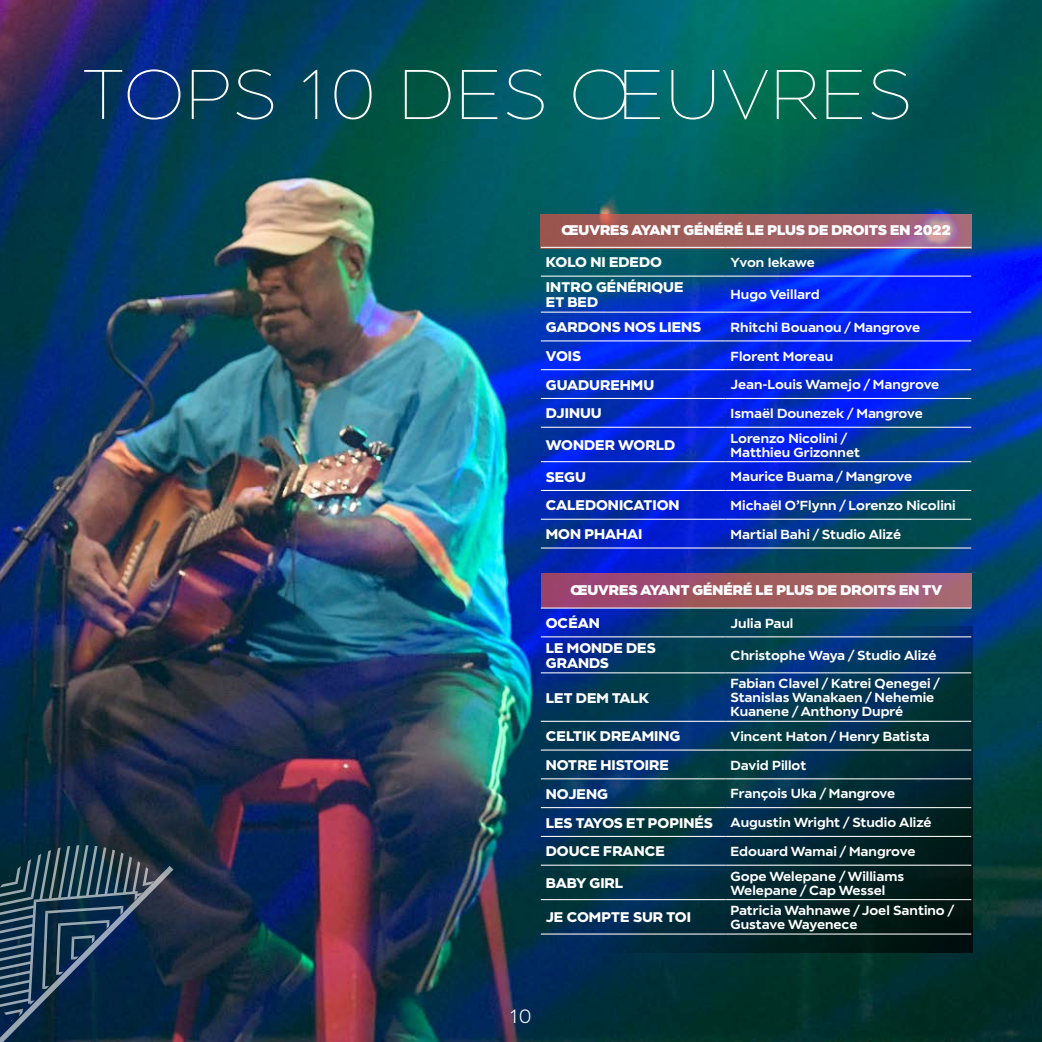
<style>
.page{position:relative;width:1042px;height:1042px;background:#fff}
.page>*{position:absolute;margin:0;border:0;box-sizing:border-box;transform-origin:0 0}
.t1{font:100 70px "Modica";color:#fff}
.t2{font:300 19.25px "Modica";color:#fff}
.t3{font:700 14px/14.9px "Modica";color:#fff}
.t4{font:900 14px "Modica";color:#fff}
.t5{font:600 13.12px/14px "Modica";color:#fff}
.t6{font:600 13.12px "Modica";letter-spacing:-.02em;color:#fff}
</style>
<div class="page">
<img style="left:0;top:0;width:1042px;height:1042px">
<svg style="left:1041px;top:0;width:1px;height:913px"></svg>
<svg style="left:0;top:835px;width:173px;height:207px;background:#1d394f"></svg>
<svg style="left:541px;top:626px;width:431px;height:326px;background:#033049"></svg>
<svg style="left:541px;top:214px;width:431px;height:34px;background:#a26268"></svg>
<hr style="left:541px;top:247px;width:184px;height:1px;background:#fff">
<hr style="left:725px;top:247px;width:246px;height:1px;background:#fff">
<hr style="left:541px;top:276px;width:184px;height:1px;background:#fff">
<hr style="left:725px;top:276px;width:246px;height:1px;background:#fff">
<hr style="left:541px;top:312px;width:184px;height:1px;background:#fff">
<hr style="left:725px;top:312px;width:246px;height:1px;background:#fff">
<hr style="left:541px;top:340px;width:184px;height:1px;background:#fff">
<hr style="left:725px;top:340px;width:246px;height:1px;background:#fff">
<hr style="left:541px;top:369px;width:184px;height:1px;background:#fff">
<hr style="left:725px;top:369px;width:246px;height:1px;background:#fff">
<hr style="left:541px;top:398px;width:184px;height:1px;background:#fff">
<hr style="left:725px;top:398px;width:246px;height:1px;background:#fff">
<hr style="left:541px;top:427px;width:184px;height:1px;background:#fff">
<hr style="left:725px;top:427px;width:246px;height:1px;background:#fff">
<hr style="left:541px;top:461px;width:184px;height:1px;background:#fff">
<hr style="left:725px;top:461px;width:246px;height:1px;background:#fff">
<hr style="left:541px;top:490px;width:184px;height:1px;background:#fff">
<hr style="left:725px;top:490px;width:246px;height:1px;background:#fff">
<hr style="left:541px;top:519px;width:184px;height:1px;background:#fff">
<hr style="left:725px;top:519px;width:246px;height:1px;background:#fff">
<hr style="left:541px;top:547px;width:184px;height:1px;background:#fff">
<hr style="left:725px;top:547px;width:246px;height:1px;background:#fff">
<svg style="left:541px;top:573px;width:430px;height:34px;background:#a0566a"></svg>
<hr style="left:541px;top:607px;width:184px;height:1px;background:#fff">
<hr style="left:725px;top:607px;width:246px;height:1px;background:#fff">
<hr style="left:541px;top:636px;width:184px;height:1px;background:#fff">
<hr style="left:725px;top:636px;width:246px;height:1px;background:#fff">
<hr style="left:541px;top:672px;width:184px;height:1px;background:#fff">
<hr style="left:725px;top:672px;width:246px;height:1px;background:#fff">
<hr style="left:541px;top:721px;width:184px;height:1px;background:#fff">
<hr style="left:725px;top:721px;width:246px;height:1px;background:#fff">
<hr style="left:541px;top:749px;width:184px;height:1px;background:#fff">
<hr style="left:725px;top:749px;width:246px;height:1px;background:#fff">
<hr style="left:541px;top:778px;width:184px;height:1px;background:#fff">
<hr style="left:725px;top:778px;width:246px;height:1px;background:#fff">
<hr style="left:541px;top:807px;width:184px;height:1px;background:#fff">
<hr style="left:725px;top:807px;width:246px;height:1px;background:#fff">
<hr style="left:541px;top:836px;width:184px;height:1px;background:#fff">
<hr style="left:725px;top:836px;width:246px;height:1px;background:#fff">
<hr style="left:541px;top:864px;width:184px;height:1px;background:#fff">
<hr style="left:725px;top:864px;width:246px;height:1px;background:#fff">
<hr style="left:541px;top:899px;width:184px;height:1px;background:#fff">
<hr style="left:725px;top:899px;width:246px;height:1px;background:#fff">
<hr style="left:541px;top:933px;width:184px;height:1px;background:#fff">
<hr style="left:725px;top:933px;width:246px;height:1px;background:#fff">
<svg style="left:0;top:0;width:225px;height:258px;background:#0d3160"></svg>
<h1 class="t1" style="left:79px;top:53px;width:835px">TOPS 10 DES ŒUVRES</h1>
<p class="t4" style="left:561px;top:221px;width:391px">ŒUVRES AYANT GÉNÉRÉ LE PLUS DE DROITS EN 2022</p>
<p class="t3" style="left:546px;top:255px;width:118px">KOLO NI EDEDO</p>
<p class="t6" style="left:730px;top:254px;width:86px">Yvon Iekawe</p>
<p class="t3" style="left:546px;top:279px;width:139px">INTRO GÉNÉRIQUE<br>ET BED</p>
<p class="t5" style="left:730px;top:287px;width:90px">Hugo Veillard</p>
<p class="t3" style="left:546px;top:319px;width:157px">GARDONS NOS LIENS</p>
<p class="t5" style="left:730px;top:320px;width:191px">Rhitchi Bouanou / Mangrove</p>
<p class="t3" style="left:546px;top:348px;width:37px">VOIS</p>
<p class="t5" style="left:730px;top:349px;width:104px">Florent Moreau</p>
<p class="t3" style="left:546px;top:377px;width:110px">GUADUREHMU</p>
<p class="t5" style="left:730px;top:377px;width:210px">Jean-Louis Wamejo / Mangrove</p>
<p class="t3" style="left:546px;top:406px;width:58px">DJINUU</p>
<p class="t5" style="left:730px;top:406px;width:194px">Ismaël Dounezek / Mangrove</p>
<p class="t3" style="left:546px;top:437px;width:131px">WONDER WORLD</p>
<p class="t5" style="left:730px;top:431px;width:131px">Lorenzo Nicolini /<br>Matthieu Grizonnet</p>
<p class="t3" style="left:546px;top:469px;width:42px">SEGU</p>
<p class="t5" style="left:730px;top:469px;width:183px">Maurice Buama / Mangrove</p>
<p class="t3" style="left:546px;top:498px;width:135px">CALEDONICATION</p>
<p class="t5" style="left:730px;top:498px;width:227px">Michaël O’Flynn / Lorenzo Nicolini</p>
<p class="t3" style="left:546px;top:526px;width:98px">MON PHAHAI</p>
<p class="t5" style="left:730px;top:527px;width:172px">Martial Bahi / Studio Alizé</p>
<p class="t4" style="left:570px;top:581px;width:373px">ŒUVRES AYANT GÉNÉRÉ LE PLUS DE DROITS EN TV</p>
<p class="t3" style="left:546px;top:615px;width:56px">OCÉAN</p>
<p class="t5" style="left:730px;top:616px;width:64px">Julia Paul</p>
<p class="t3" style="left:546px;top:640px;width:111px">LE MONDE DES<br>GRANDS</p>
<p class="t5" style="left:730px;top:648px;width:207px">Christophe Waya / Studio Alizé</p>
<p class="t3" style="left:546px;top:690px;width:105px">LET DEM TALK</p>
<p class="t5" style="left:730px;top:676px;width:211px">Fabian Clavel / Katrei Qenegei /<br>Stanislas Wanakaen / Nehemie<br>Kuanene / Anthony Dupré</p>
<p class="t3" style="left:546px;top:728px;width:136px">CELTIK DREAMING</p>
<p class="t5" style="left:730px;top:729px;width:201px">Vincent Haton / Henry Batista</p>
<p class="t3" style="left:546px;top:757px;width:125px">NOTRE HISTOIRE</p>
<p class="t5" style="left:730px;top:758px;width:77px">David Pillot</p>
<p class="t3" style="left:546px;top:786px;width:64px">NOJENG</p>
<p class="t5" style="left:730px;top:786px;width:166px">François Uka / Mangrove</p>
<p class="t3" style="left:546px;top:815px;width:169px">LES TAYOS ET POPINÉS</p>
<p class="t5" style="left:730px;top:815px;width:202px">Augustin Wright / Studio Alizé</p>
<p class="t3" style="left:546px;top:843px;width:121px">DOUCE FRANCE</p>
<p class="t5" style="left:730px;top:844px;width:186px">Edouard Wamai / Mangrove</p>
<p class="t3" style="left:546px;top:875px;width:79px">BABY GIRL</p>
<p class="t5" style="left:730px;top:869px;width:175px">Gope Welepane / Williams<br>Welepane / Cap Wessel</p>
<p class="t3" style="left:546px;top:909px;width:147px">JE COMPTE SUR TOI</p>
<p class="t5" style="left:730px;top:903px;width:225px">Patricia Wahnawe / Joel Santino /<br>Gustave Wayenece</p>
<h2 class="t2" style="left:510px;top:1004px;width:24px">10</h2>
</div>
